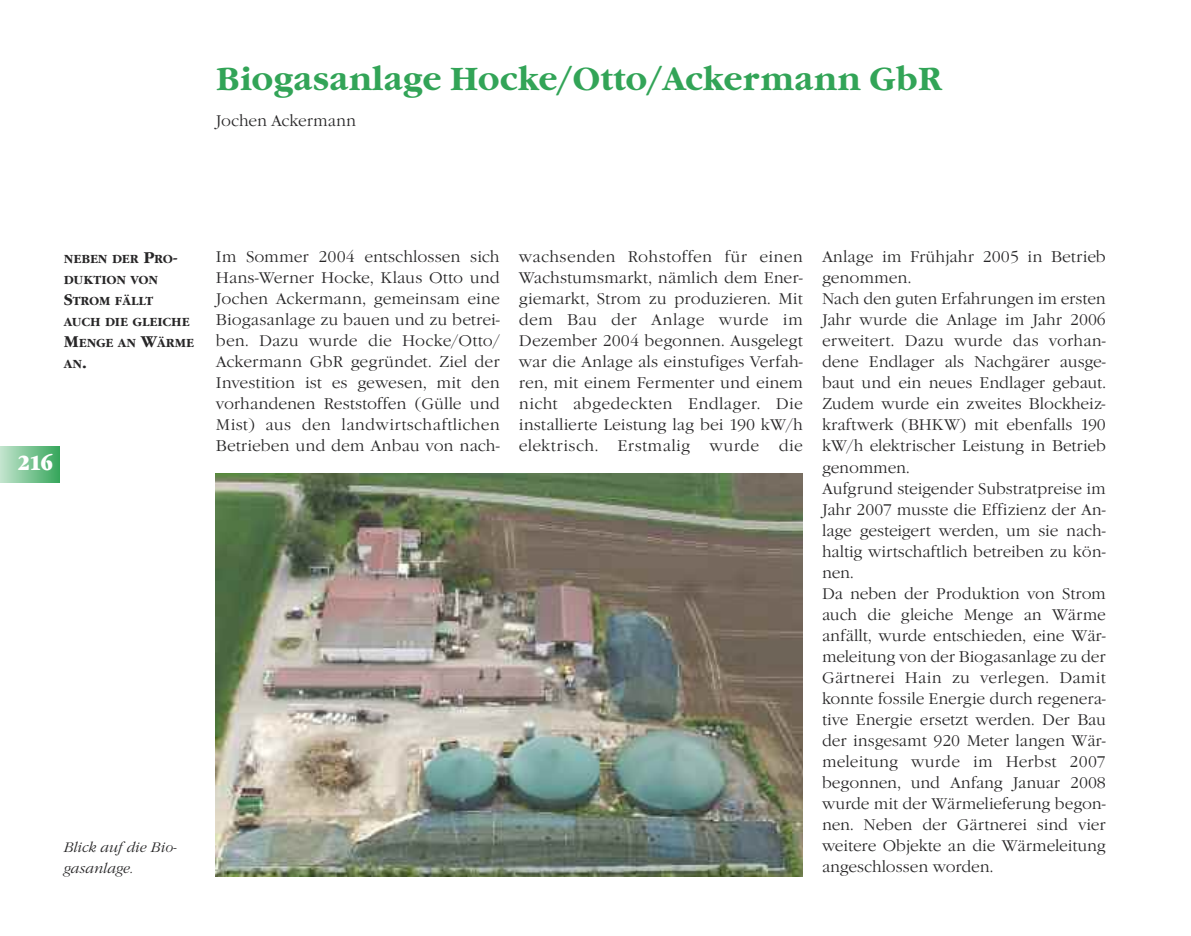
<style>
.page{position:relative;width:1191px;height:936px;background:#fff}
.page>*{position:absolute;margin:0;border:0;box-sizing:border-box;transform-origin:0 0}
.t1{font:700 33px "Garamond Nova";color:#32a457}
.t2{font:21px "Garamond Nova Ultra";color:#fff;scale:.85 1}
.t3{font:300 16.05px/21px "Garamond Nova";color:#272627;text-align:justify}
.t4{font:italic 300 14.25px/21px "Garamond Nova";color:#272627}
.t5{font:700 12px/21px "Garamond Nova";color:#272627}
.s1{font-size:16.05px}
</style>
<div class="page">
<div style="left:0;top:446px;width:59px;height:36px;background:linear-gradient(to right,#c4e5cf,#38a75d)"></div>
<img style="left:216px;top:473px;width:587px;height:403px">
<h1 class="t1" style="left:216px;top:60px;width:728px">Biogasanlage Hocke/Otto/Ackermann GbR</h1>
<p class="t3" style="left:216px;top:110px;width:142px">Jochen Ackermann</p>
<p class="t5" style="left:64px;top:249px;width:132px">NEBEN DER <span class="s1">P</span>RO<span class="s1">-<br></span>DUKTION VON<br><span class="s1">S</span>TROM FÄLLT<br>AUCH DIE GLEICHE<br><span class="s1">M</span>ENGE AN <span class="s1">W</span>ÄRME<br>AN<span class="s1">.</span></p>
<h2 class="t2" style="left:18px;top:451px;width:43px">216</h2>
<p class="t4" style="left:64px;top:836px;width:114px">Blick auf die Bio&shy;gasanlage.</p>
<p class="t3" style="left:216px;top:247px;width:285px">Im Sommer 2004 entschlossen sich Hans-Werner Hocke, Klaus Otto und Jochen Ackermann, gemeinsam eine Biogasanlage zu bauen und zu betrei&shy;ben. Dazu wurde die Hocke/Otto/ Ackermann GbR gegründet. Ziel der Investition ist es gewesen, mit den vorhandenen Reststoffen (Gülle und Mist) aus den landwirtschaftlichen Betrieben und dem Anbau von nach-</p>
<p class="t3" style="left:519px;top:247px;width:285px">wachsenden Rohstoffen für einen Wachstumsmarkt, nämlich dem Ener&shy;giemarkt, Strom zu produzieren. Mit dem Bau der Anlage wurde im Dezember 2004 begonnen. Ausgelegt war die Anlage als einstufiges Verfah&shy;ren, mit einem Fermenter und einem nicht abgedeckten Endlager. Die installierte Leistung lag bei 190 kW/h elektrisch. Erstmalig wurde die</p>
<p class="t3" style="left:822px;top:247px;width:285px;text-align:left">Anlage im Frühjahr 2005 in Betrieb genommen.<br>Nach den guten Erfahrungen im ersten<br>Jahr wurde die Anlage im Jahr 2006 erweitert. Dazu wurde das vorhan&shy;dene Endlager als Nachgärer ausge&shy;baut und ein neues Endlager gebaut.<br>Zudem wurde ein zweites Blockheiz&shy;kraftwerk (BHKW) mit ebenfalls 190 kW/h elektrischer Leistung in Betrieb genommen.<br>Aufgrund steigender Substratpreise im<br>Jahr 2007 musste die Effizienz der An&shy;lage gesteigert werden, um sie nach&shy;haltig wirtschaftlich betreiben zu kön&shy;nen.<br>Da neben der Produktion von Strom auch die gleiche Menge an Wärme anfällt, wurde entschieden, eine Wär&shy;meleitung von der Biogasanlage zu der<br>Gärtnerei Hain zu verlegen. Damit konnte fossile Energie durch regenera&shy;tive Energie ersetzt werden. Der Bau der insgesamt 920 Meter langen Wär&shy;meleitung wurde im Herbst 2007 begonnen, und Anfang Januar 2008 wurde mit der Wärmelieferung begon&shy;nen. Neben der Gärtnerei sind vier weitere Objekte an die Wärmeleitung angeschlossen worden.</p>
</div>
